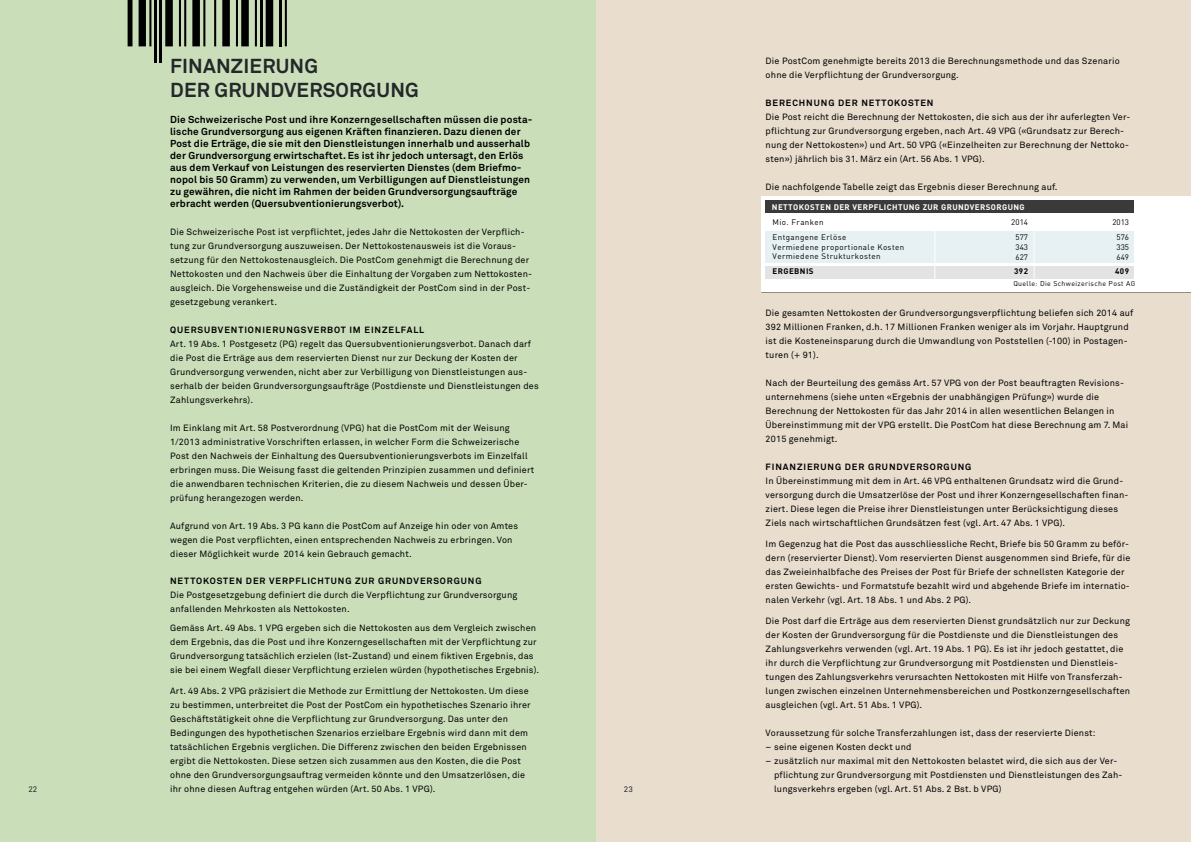
<style>
.page{position:relative;width:1191px;height:842px;background:#fff}
.page>*{position:absolute;margin:0;border:0;box-sizing:border-box;transform-origin:0 0}
.t1{font:700 20px/24px "Akkurat";letter-spacing:.01em;color:#25272b}
.t2{font:700 10px/12px "Akkurat";letter-spacing:.015em;color:#000}
.t3{font:9px/14px "Akkurat";letter-spacing:.02em;color:#000}
.t4{font:700 9px "Akkurat";letter-spacing:.1em;color:#000}
.t5{font:8px/9.6px "DIN";letter-spacing:.05em;color:#000}
.t6{font:700 8px "DIN";letter-spacing:.05em;color:#fff}
.t7{font:700 8px "DIN";letter-spacing:.05em;color:#000}
.t8{font:8px "Akkurat";color:#25272b}
.t9{font:7px "DIN";letter-spacing:.05em;color:#000}
</style>
<div class="page">
<div style="left:587px;top:0;width:604px;height:842px;background:#e9ddce"></div>
<div style="left:0;top:0;width:595px;height:842px;background:#cadfb9"></div>
<hr style="left:128px;top:0;width:4px;height:46px;background:#000">
<div style="left:139px;top:0;width:7px;height:46px;background:#000"></div>
<hr style="left:149px;top:0;width:2px;height:46px;background:#000">
<hr style="left:155px;top:0;width:2px;height:63px;background:#000">
<hr style="left:160px;top:0;width:2px;height:63px;background:#000">
<div style="left:165px;top:0;width:8px;height:46px;background:#000"></div>
<hr style="left:179px;top:0;width:2px;height:46px;background:#000">
<hr style="left:184px;top:0;width:2px;height:46px;background:#000">
<div style="left:192px;top:0;width:8px;height:46px;background:#000"></div>
<hr style="left:203px;top:0;width:2px;height:46px;background:#000">
<hr style="left:214px;top:0;width:2px;height:46px;background:#000">
<div style="left:222px;top:0;width:8px;height:46px;background:#000"></div>
<hr style="left:236px;top:0;width:2px;height:46px;background:#000">
<div style="left:241px;top:0;width:8px;height:46px;background:#000"></div>
<hr style="left:255px;top:0;width:2px;height:46px;background:#000">
<hr style="left:260px;top:0;width:2px;height:46px;background:#000">
<div style="left:266px;top:0;width:7px;height:46px;background:#000"></div>
<hr style="left:279px;top:0;width:2px;height:46px;background:#000">
<hr style="left:285px;top:0;width:2px;height:46px;background:#000">
<div style="left:761px;top:196px;width:430px;height:97px;background:#000;opacity:.6"></div>
<div style="left:761px;top:197px;width:430px;height:95px;background:#fff"></div>
<div style="left:765px;top:232px;width:369px;height:31px;background:#e7f1f3"></div>
<div style="left:765px;top:266px;width:369px;height:13px;background:#e3e3e3"></div>
<div style="left:765px;top:201px;width:369px;height:12px;background:#3a3a39"></div>
<hr style="left:934px;top:223px;width:1px;height:58px;background:#fff">
<hr style="left:1033px;top:223px;width:1px;height:58px;background:#fff">
<h1 class="t1" style="left:170px;top:54px;width:250px">FINANZIERUNG<br>DER GRUNDVERSORGUNG</h1>
<p class="t2" style="left:170px;top:113px;width:364px">Die Schweizerische Post und ihre Konzerngesellschaften müssen die posta&shy;lische Grundversorgung aus eigenen Kräften finanzieren. Dazu dienen der Post die Erträge, die sie mit den Dienstleistungen innerhalb und ausserhalb der Grundversorgung erwirtschaftet. Es ist ihr jedoch untersagt, den Erlös aus dem Verkauf von Leistungen des reservierten Dienstes (dem Briefmo&shy;nopol bis 50 Gramm) zu verwenden, um Verbilligungen auf Dienstleistungen zu gewähren, die nicht im Rahmen der beiden Grundversorgungsaufträge erbracht werden (Quersubventionierungsverbot).</p>
<p class="t3" style="left:170px;top:225px;width:362px">Die Schweizerische Post ist verpflichtet, jedes Jahr die Nettokosten der Verpflich&shy;tung zur Grundversorgung auszuweisen. Der Nettokostenausweis ist die Voraus&shy;setzung für den Nettokostenausgleich. Die PostCom genehmigt die Berechnung der Nettokosten und den Nachweis über die Einhaltung der Vorgaben zum Nettokosten&shy;ausgleich. Die Vorgehensweise und die Zuständigkeit der PostCom sind in der Post&shy;gesetzgebung verankert.</p>
<p class="t4" style="left:170px;top:324px;width:255px">QUERSUBVENTIONIERUNGSVERBOT IM EINZELFALL</p>
<p class="t3" style="left:170px;top:337px;width:370px">Art. 19 Abs. 1 Postgesetz (PG) regelt das Quersubventionierungsverbot. Danach darf die Post die Erträge aus dem reservierten Dienst nur zur Deckung der Kosten der Grundversorgung verwenden, nicht aber zur Verbilligung von Dienstleistungen aus&shy;serhalb der beiden Grundversorgungsaufträge (Postdienste und Dienstleistungen des Zahlungsverkehrs).</p>
<p class="t3" style="left:170px;top:421px;width:365px">Im Einklang mit Art. 58 Postverordnung (VPG) hat die PostCom mit der Weisung 1/2013 administrative Vorschriften erlassen, in welcher Form die Schweizerische Post den Nachweis der Einhaltung des Quersubventionierungsverbots im Einzelfall erbringen muss. Die Weisung fasst die geltenden Prinzipien zusammen und definiert die anwendbaren technischen Kriterien, die zu diesem Nachweis und dessen Über&shy;prüfung herangezogen werden.</p>
<p class="t3" style="left:170px;top:519px;width:349px">Aufgrund von Art. 19 Abs. 3 PG kann die PostCom auf Anzeige hin oder von Amtes wegen die Post verpflichten, einen entsprechenden Nachweis zu erbringen. Von dieser Möglichkeit wurde 2014 kein Gebrauch gemacht.</p>
<p class="t4" style="left:170px;top:575px;width:313px">NETTOKOSTEN DER VERPFLICHTUNG ZUR GRUNDVERSORGUNG</p>
<p class="t3" style="left:170px;top:588px;width:349px">Die Postgesetzgebung definiert die durch die Verpflichtung zur Grundversorgung anfallenden Mehrkosten als Nettokosten.</p>
<p class="t3" style="left:170px;top:621px;width:370px">Gemäss Art. 49 Abs. 1 VPG ergeben sich die Nettokosten aus dem Vergleich zwischen dem Ergebnis, das die Post und ihre Konzerngesellschaften mit der Verpflichtung zur Grundversorgung tatsächlich erzielen (Ist-Zustand) und einem fiktiven Ergebnis, das sie bei einem Wegfall dieser Verpflichtung erzielen würden (hypothetisches Ergebnis).</p>
<p class="t3" style="left:170px;top:684px;width:362px">Art. 49 Abs. 2 VPG präzisiert die Methode zur Ermittlung der Nettokosten. Um diese zu bestimmen, unterbreitet die Post der PostCom ein hypothetisches Szenario ihrer Geschäftstätigkeit ohne die Verpflichtung zur Grundversorgung. Das unter den Bedingungen des hypothetischen Szenarios erzielbare Ergebnis wird dann mit dem tatsächlichen Ergebnis verglichen. Die Differenz zwischen den beiden Ergebnissen ergibt die Nettokosten. Diese setzen sich zusammen aus den Kosten, die die Post ohne den Grundversorgungsauftrag vermeiden könnte und den Umsatzerlösen, die ihr ohne diesen Auftrag entgehen würden (Art. 50 Abs. 1 VPG).</p>
<p class="t8" style="left:28px;top:784px;width:10px">22</p>
<p class="t8" style="left:624px;top:784px;width:10px">23</p>
<p class="t3" style="left:765px;top:54px;width:355px">Die PostCom genehmigte bereits 2013 die Berechnungsmethode und das Szenario ohne die Verpflichtung der Grundversorgung.</p>
<p class="t4" style="left:765px;top:97px;width:169px">BERECHNUNG DER NETTOKOSTEN</p>
<p class="t3" style="left:765px;top:110px;width:366px">Die Post reicht die Berechnung der Nettokosten, die sich aus der ihr auferlegten Ver&shy;pflichtung zur Grundversorgung ergeben, nach Art. 49 VPG («Grundsatz zur Berech&shy;nung der Nettokosten») und Art. 50 VPG («Einzelheiten zur Berechnung der Nettoko&shy;sten») jährlich bis 31. März ein (Art. 56 Abs. 1 VPG).</p>
<p class="t3" style="left:765px;top:180px;width:293px">Die nachfolgende Tabelle zeigt das Ergebnis dieser Berechnung auf.</p>
<p class="t6" style="left:772px;top:202px;width:254px">NETTOKOSTEN DER VERPFLICHTUNG ZUR GRUNDVERSORGUNG</p>
<p class="t5" style="left:772px;top:217px;width:53px">Mio. Franken</p>
<p class="t5" style="left:1011px;top:217px;width:18px">2014</p>
<p class="t5" style="left:772px;top:232px;width:133px">Entgangene Erlöse<br>Vermiedene proportionale Kosten<br>Vermiedene Strukturkosten</p>
<p class="t5" style="left:1015px;top:233px;width:14px;text-align:justify">577<br>343<br>627</p>
<p class="t7" style="left:772px;top:266px;width:43px">ERGEBNIS</p>
<p class="t7" style="left:1014px;top:266px;width:15px">392</p>
<p class="t5" style="left:1112px;top:214px;width:18px;line-height:15.6px;text-align:center">2013<br>576</p>
<p class="t5" style="left:1116px;top:242px;width:14px">335<br>649</p>
<p class="t7" style="left:1115px;top:266px;width:15px">409</p>
<p class="t9" style="left:1013px;top:279px;width:123px">Quelle: Die Schweizerische Post AG</p>
<p class="t3" style="left:765px;top:306px;width:369px">Die gesamten Nettokosten der Grundversorgungsverpflichtung beliefen sich 2014 auf 392 Millionen Franken, d.h. 17 Millionen Franken weniger als im Vorjahr. Hauptgrund ist die Kosteneinsparung durch die Umwandlung von Poststellen (-100) in Postagen&shy;turen (+ 91).</p>
<p class="t3" style="left:765px;top:376px;width:364px">Nach der Beurteilung des gemäss Art. 57 VPG von der Post beauftragten Revisions&shy;unternehmens (siehe unten «Ergebnis der unabhängigen Prüfung») wurde die Berechnung der Nettokosten für das Jahr 2014 in allen wesentlichen Belangen in Übereinstimmung mit der VPG erstellt. Die PostCom hat diese Berechnung am 7. Mai 2015 genehmigt.</p>
<p class="t4" style="left:765px;top:461px;width:207px">FINANZIERUNG DER GRUNDVERSORGUNG</p>
<p class="t3" style="left:765px;top:474px;width:364px">In Übereinstimmung mit dem in Art. 46 VPG enthaltenen Grundsatz wird die Grund&shy;versorgung durch die Umsatzerlöse der Post und ihrer Konzerngesellschaften finan&shy;ziert. Diese legen die Preise ihrer Dienstleistungen unter Berücksichtigung dieses Ziels nach wirtschaftlichen Grundsätzen fest (vgl. Art. 47 Abs. 1 VPG).</p>
<p class="t3" style="left:765px;top:537px;width:366px">Im Gegenzug hat die Post das ausschliessliche Recht, Briefe bis 50 Gramm zu beför&shy;dern (reservierter Dienst). Vom reservierten Dienst ausgenommen sind Briefe, für die das Zweieinhalbfache des Preises der Post für Briefe der schnellsten Kategorie der ersten Gewichts- und Formatstufe bezahlt wird und abgehende Briefe im internatio&shy;nalen Verkehr (vgl. Art. 18 Abs. 1 und Abs. 2 PG).</p>
<p class="t3" style="left:765px;top:614px;width:366px">Die Post darf die Erträge aus dem reservierten Dienst grundsätzlich nur zur Deckung der Kosten der Grundversorgung für die Postdienste und die Dienstleistungen des Zahlungsverkehrs verwenden (vgl. Art. 19 Abs. 1 PG). Es ist ihr jedoch gestattet, die ihr durch die Verpflichtung zur Grundversorgung mit Postdiensten und Dienstleis&shy;tungen des Zahlungsverkehrs verursachten Nettokosten mit Hilfe von Transferzah&shy;lungen zwischen einzelnen Unternehmensbereichen und Postkonzerngesellschaften ausgleichen (vgl. Art. 51 Abs. 1 VPG).</p>
<p class="t3" style="left:765px;top:726px;width:331px">Voraussetzung für solche Transferzahlungen ist, dass der reservierte Dienst:</p>
<p class="t3" style="left:765px;top:740px;width:147px">− seine eigenen Kosten deckt und</p>
<p class="t3" style="left:765px;top:754px;width:353px">− zusätzlich nur maximal mit den Nettokosten belastet wird, die sich aus der Ver-</p>
<p class="t3" style="left:774px;top:768px;width:350px">pflichtung zur Grundversorgung mit Postdiensten und Dienstleistungen des Zah-</p>
<p class="t3" style="left:774px;top:782px;width:229px">lungsverkehrs ergeben (vgl. Art. 51 Abs. 2 Bst. b VPG)</p>
</div>
